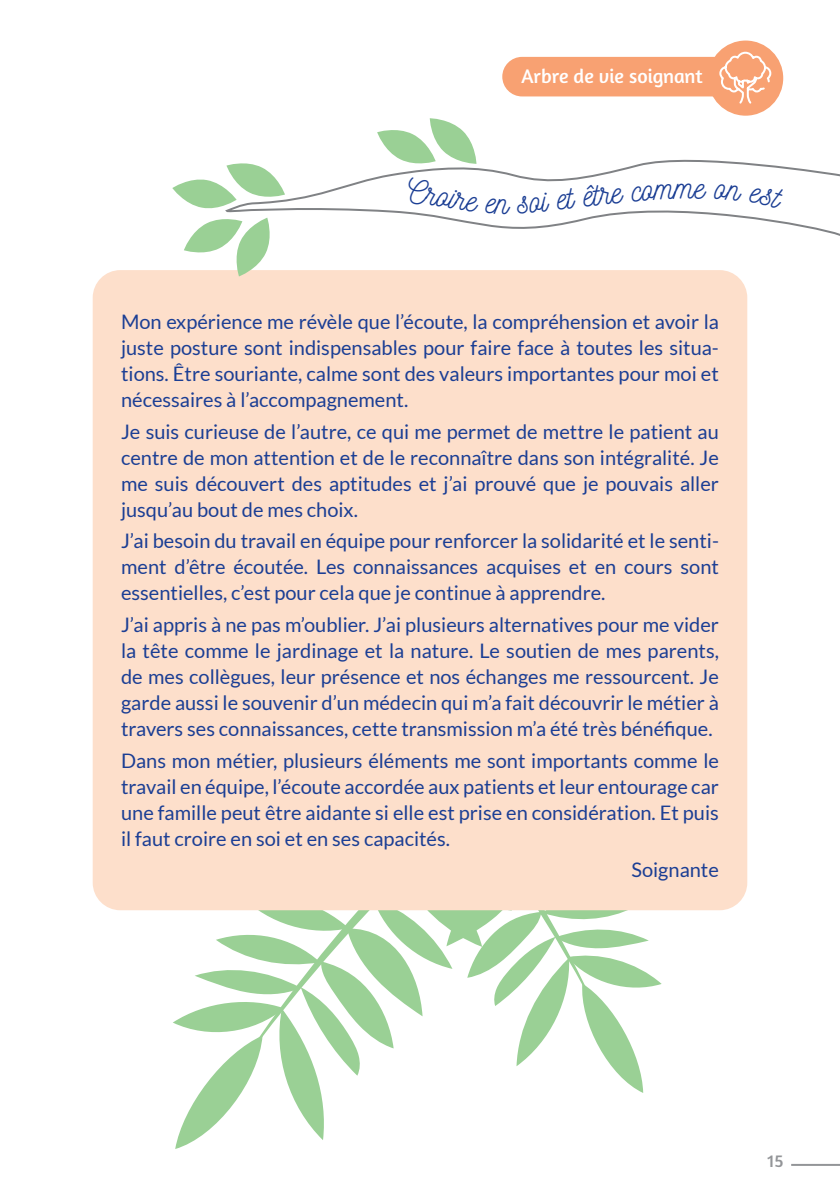
<style>
.page{position:relative;width:840px;height:1191px;background:#fff}
.page>*{position:absolute;margin:0;border:0;box-sizing:border-box;transform-origin:0 0}
.t1{font:32px "Nickainley";color:#1b3e94}
.t2{font:20px/26px "Lato";color:#1b3e94;text-align:justify}
.t3{font:20px "Amaranth";color:#fff}
.t4{font:18px "Amaranth";color:#939598}
</style>
<div class="page">
<hr style="left:790px;top:1163px;width:49px;height:2px;background:#939598">
<svg style="left:173px;top:910px;width:488px;height:239px"></svg>
<div style="left:93px;top:270px;width:653px;height:640px;background:#fddfcb;border-radius:28px"></div>
<div style="left:502px;top:57px;width:245px;height:39px;background:#f8a172;border-radius:20px"></div>
<div style="left:707px;top:41px;width:75px;height:75px;background:#f8a172;border-radius:50%"></div>
<svg style="left:718px;top:51px;width:53px;height:58px"></svg>
<svg style="left:285px;top:159px;width:554px;height:77px"></svg>
<svg style="left:377px;top:118px;width:99px;height:49px"></svg>
<svg style="left:172px;top:163px;width:113px;height:113px"></svg>
<svg style="left:405px;top:177px;width:74px;height:35px"></svg>
<svg style="left:485px;top:198px;width:25px;height:16px"></svg>
<svg style="left:516px;top:192px;width:34px;height:22px"></svg>
<svg style="left:556px;top:187px;width:20px;height:23px"></svg>
<svg style="left:630px;top:183px;width:65px;height:19px"></svg>
<svg style="left:713px;top:184px;width:29px;height:17px"></svg>
<svg style="left:748px;top:187px;width:36px;height:22px"></svg>
<p class="t3" style="left:521px;top:68px;width:183px">Arbre de vie soignant</p>
<h1 class="t1" style="left:580px;top:177px;width:40px;rotate:-6deg">être</h1>
<h1 class="t1" style="left:694px;top:168px;width:12px">e</h1>
<p class="t2" style="left:121px;top:309px;width:599px">Mon expérience me révèle que l’écoute, la compréhension et avoir la juste posture sont indispensables pour faire face à toutes les situa&shy;tions. Être souriante, calme sont des valeurs importantes pour moi et nécessaires à l’accompagnement.</p>
<p class="t2" style="left:121px;top:418px;width:599px">Je suis curieuse de l’autre, ce qui me permet de mettre le patient au centre de mon attention et de le reconnaître dans son intégralité. Je me suis découvert des aptitudes et j’ai prouvé que je pouvais aller jusqu’au bout de mes choix.</p>
<p class="t2" style="left:121px;top:528px;width:599px">J’ai besoin du travail en équipe pour renforcer la solidarité et le senti&shy;ment d’être écoutée. Les connaissances acquises et en cours sont essentielles, c’est pour cela que je continue à apprendre.</p>
<p class="t2" style="left:121px;top:612px;width:599px">J’ai appris à ne pas m’oublier. J’ai plusieurs alternatives pour me vider la tête comme le jardinage et la nature. Le soutien de mes parents, de mes collègues, leur présence et nos échanges me ressourcent. Je garde aussi le souvenir d’un médecin qui m’a fait découvrir le métier à travers ses connaissances, cette transmission m’a été très bénéfique.</p>
<p class="t2" style="left:121px;top:747px;width:599px">Dans mon métier, plusieurs éléments me sont importants comme le travail en équipe, l’écoute accordée aux patients et leur entourage car une famille peut être aidante si elle est prise en considération. Et puis il faut croire en soi et en ses capacités.</p>
<p class="t2" style="left:631px;top:857px;width:89px">Soignante</p>
<p class="t4" style="left:767px;top:1152px;width:18px">15</p>
</div>
